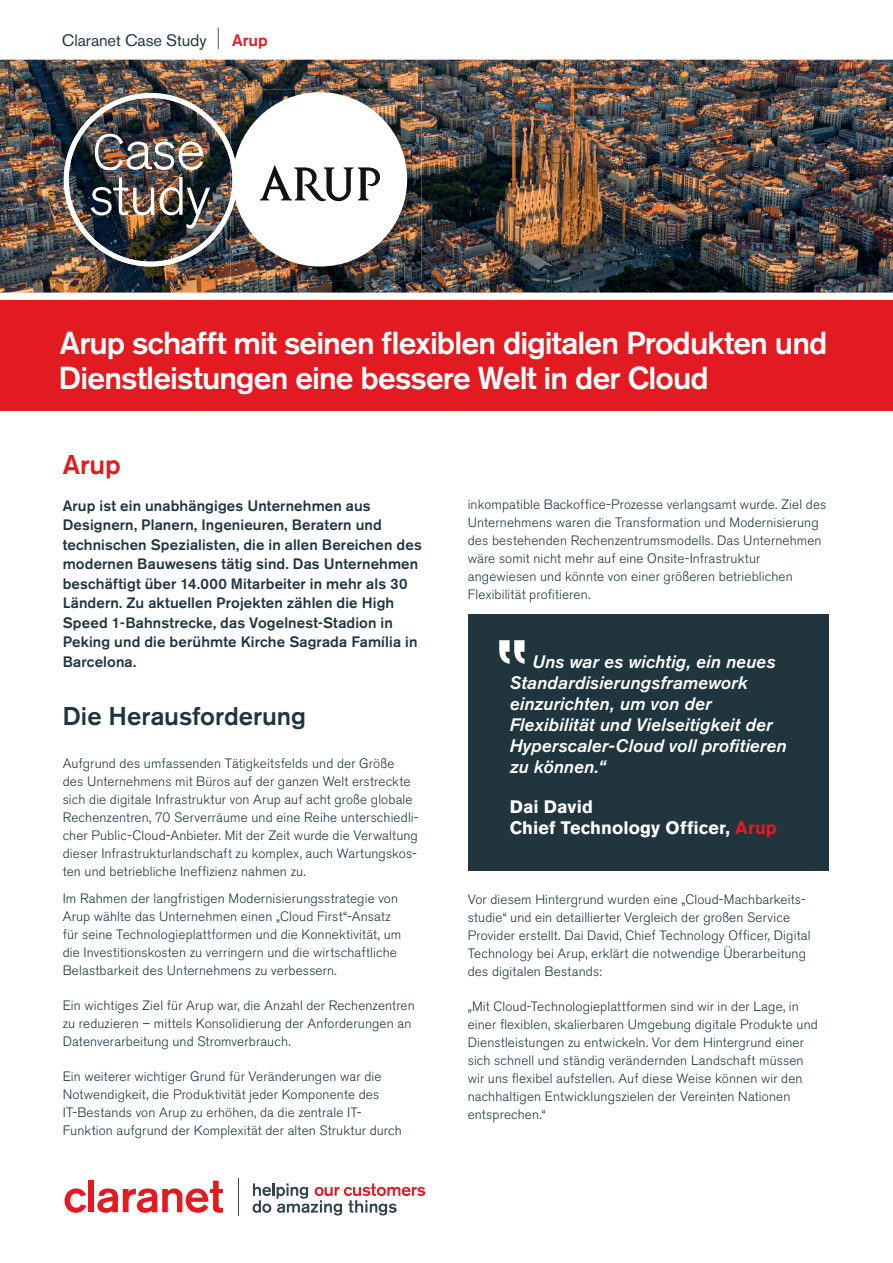
<style>
.page{position:relative;width:893px;height:1263px;background:#fff}
.page>*{position:absolute;margin:0;border:0;box-sizing:border-box;transform-origin:0 0}
.t1{font:500 31.5px/34.5px "Akzidenz Grotesk BQ";letter-spacing:-.025em;color:#fff}
.t2{font:500 27px "Akzidenz Grotesk BQ";color:#e21a21}
.t3{font:500 25.5px "Akzidenz Grotesk BQ";color:#21353f}
.t4{font:italic 500 18px/21px "Akzidenz Grotesk BQ";letter-spacing:.005em;color:#fff}
.t5{font:700 18px/21px "Akzidenz Grotesk BQ";letter-spacing:.01em;color:#fff}
.t6{font:16.5px "Akzidenz Grotesk BQ";letter-spacing:-.005em;color:#27373f}
.t7{font:500 16.5px "Akzidenz Grotesk BQ";color:#e21a21}
.t8{font:500 15px/19.5px "Akzidenz Grotesk BQ";letter-spacing:.01em;color:#21353f}
.t9{font:300 13.5px/18px "Akzidenz Grotesk BQ";letter-spacing:.01em;color:#21353f}
.s1{color:#e21a21}
</style>
<div class="page">
<img style="left:0;top:60px;width:893px;height:232px">
<img style="left:64px;top:93px;width:166px;height:173px">
<img style="left:230px;top:90px;width:192px;height:191px">
<img style="left:230px;top:146px;width:7px;height:68px">
<div style="left:233px;top:92px;width:174px;height:174px;background:#fff;border-radius:50%"></div>
<svg style="left:260px;top:165px;width:120px;height:36px"></svg>
<div style="left:0;top:300px;width:893px;height:110px;background:#e21a21"></div>
<svg style="left:218px;top:28px;width:1px;height:21px"></svg>
<hr style="left:238px;top:1178px;width:1px;height:38px;background:#33444d">
<svg style="left:65px;top:1188px;width:21px;height:25px"></svg>
<div style="left:89px;top:1181px;width:5px;height:31px;background:#e21a21"></div>
<svg style="left:97px;top:1181px;width:126px;height:32px"></svg>
<svg style="left:253px;top:1183px;width:172px;height:32px"></svg>
<div style="left:468px;top:615px;width:361px;height:256px;background:#21353f"></div>
<p class="t6" style="left:62px;top:30px;width:146px">Claranet Case Study</p>
<p class="t7" style="left:232px;top:30px;width:37px">Arup</p>
<h1 class="t1" style="left:59px;top:326px;width:770px">Arup schafft mit seinen flexiblen digitalen Produkten und<br>Dienstleistungen eine bessere Welt in der Cloud</h1>
<h2 class="t2" style="left:63px;top:448px;width:60px">Arup</h2>
<p class="t8" style="left:63px;top:495px;width:361px">Arup ist ein unabhängiges Unternehmen aus Designern, Planern, Ingenieuren, Beratern und technischen Spezialisten, die in allen Bereichen des modernen Bauwesens tätig sind. Das Unternehmen beschäftigt über 14.000 Mitarbeiter in mehr als 30<br>Ländern. Zu aktuellen Projekten zählen die High Speed 1-Bahnstrecke, das Vogelnest-Stadion in Peking und die berühmte Kirche Sagrada Família in Barcelona.</p>
<h3 class="t3" style="left:63px;top:700px;width:245px">Die Herausforderung</h3>
<p class="t9" style="left:63px;top:755px;width:357px">Aufgrund des umfassenden Tätigkeitsfelds und der Größe<br>des Unternehmens mit Büros auf der ganzen Welt erstreckte sich die digitale Infrastruktur von Arup auf acht große globale Rechenzentren, 70 Serverräume und eine Reihe unterschiedli&shy;cher Public-Cloud-Anbieter. Mit der Zeit wurde die Verwaltung dieser Infrastrukturlandschaft zu komplex, auch Wartungskos&shy;ten und betriebliche Ineffizienz nahmen zu.</p>
<p class="t9" style="left:63px;top:889px;width:340px">Im Rahmen der langfristigen Modernisierungsstrategie von Arup wählte das Unternehmen einen „Cloud First“-Ansatz für seine Technologieplattformen und die Konnektivität, um die Investitionskosten zu verringern und die wirtschaftliche Belastbarkeit des Unternehmens zu verbessern.</p>
<p class="t9" style="left:63px;top:996px;width:354px">Ein wichtiges Ziel für Arup war, die Anzahl der Rechenzentren zu reduzieren – mittels Konsolidierung der Anforderungen an<br>Datenverarbeitung und Stromverbrauch.</p>
<p class="t9" style="left:63px;top:1067px;width:341px">Ein weiterer wichtiger Grund für Veränderungen war die Notwendigkeit, die Produktivität jeder Komponente des IT-Bestands von Arup zu erhöhen, da die zentrale IT-Funktion aufgrund der Komplexität der alten Struktur durch</p>
<p class="t9" style="left:468px;top:495px;width:360px">inkompatible Backoffice-Prozesse verlangsamt wurde. Ziel des Unternehmens waren die Transformation und Modernisierung des bestehenden Rechenzentrumsmodells. Das Unternehmen wäre somit nicht mehr auf eine Onsite-Infrastruktur angewiesen und könnte von einer größeren betrieblichen Flexibilität profitieren.</p>
<h3 class="t4" style="left:510px;top:651px;width:278px;text-indent:23px">Uns war es wichtig, ein neues<br>Standardisierungsframework einzurichten, um von der<br>Flexibilität und Vielseitigkeit der<br>Hyperscaler-Cloud voll profitieren zu können.“</h3>
<h3 class="t5" style="left:510px;top:797px;width:269px">Dai David<br>Chief Technology Officer, <span class="s1">Arup</span></h3>
<p class="t9" style="left:468px;top:890px;width:344px">Vor diesem Hintergrund wurden eine „Cloud-Machbarkeits&shy;studie“ und ein detaillierter Vergleich der großen Service Provider erstellt. Dai David, Chief Technology Officer, Digital Technology bei Arup, erklärt die notwendige Überarbeitung des digitalen Bestands:</p>
<p class="t9" style="left:468px;top:997px;width:352px">„Mit Cloud-Technologieplattformen sind wir in der Lage, in einer flexiblen, skalierbaren Umgebung digitale Produkte und Dienstleistungen zu entwickeln. Vor dem Hintergrund einer sich schnell und ständig verändernden Landschaft müssen wir uns flexibel aufstellen. Auf diese Weise können wir den nachhaltigen Entwicklungszielen der Vereinten Nationen entsprechen.“</p>
</div>
